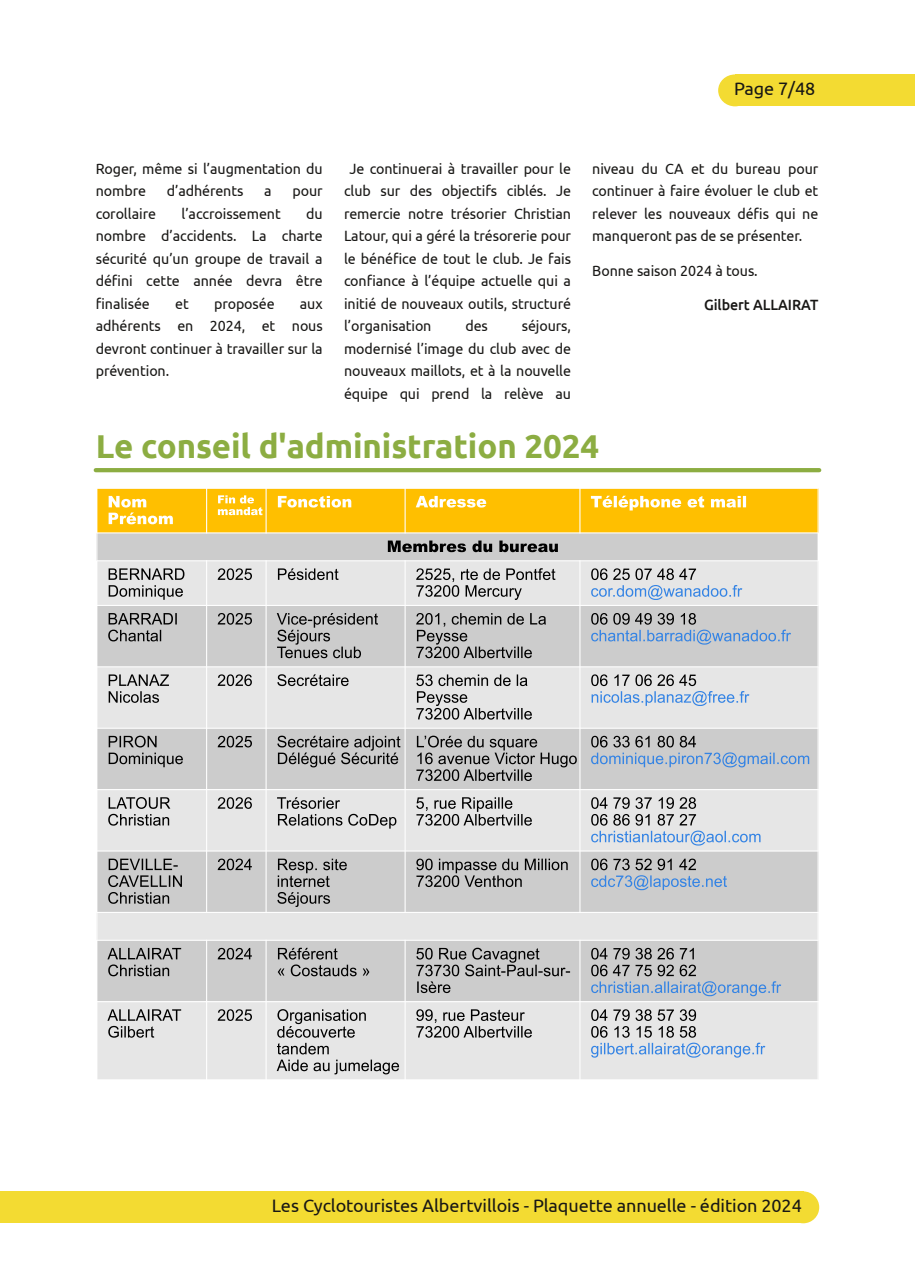
<style>
.page{position:relative;width:915px;height:1285px;background:#fff}
.page>*{position:absolute;margin:0;border:0;box-sizing:border-box;transform-origin:0 0}
.t1{font:700 33px "Ubuntu";letter-spacing:-.005em;color:#8cad42}
.t2{font:18px "Ubuntu";letter-spacing:-.005em;color:#181715}
.t3{font:14.85px/22.5px "Ubuntu";letter-spacing:-.005em;color:#181715;text-align:justify;scale:.96 1}
.t4{font:500 14.85px "Ubuntu";letter-spacing:-.005em;color:#181715;scale:.96 1}
</style>
<div class="page">
<div style="left:734px;top:74px;width:180px;height:32px;background:#f3db32"></div>
<div style="left:718px;top:74px;width:33px;height:32px;background:#f3db32;border-radius:50%"></div>
<div style="left:787px;top:1191px;width:32px;height:31px;background:#f3db32;border-radius:50%"></div>
<div style="left:0;top:1191px;width:803px;height:31px;background:#f3db32"></div>
<hr style="left:96px;top:468px;width:723px;height:4px;background:#8cad42">
<div style="left:97px;top:488px;width:109px;height:45px;background:#ffbf00"></div>
<svg style="left:109px;top:496px;width:64px;height:28px"></svg>
<div style="left:206px;top:488px;width:60px;height:45px;background:#ffbf00"></div>
<svg style="left:218px;top:495px;width:44px;height:20px"></svg>
<div style="left:266px;top:488px;width:139px;height:45px;background:#ffbf00"></div>
<svg style="left:278px;top:496px;width:73px;height:11px"></svg>
<div style="left:405px;top:488px;width:174px;height:45px;background:#ffbf00"></div>
<svg style="left:416px;top:496px;width:70px;height:11px"></svg>
<div style="left:579px;top:488px;width:238px;height:45px;background:#ffbf00"></div>
<svg style="left:590px;top:495px;width:155px;height:15px"></svg>
<div style="left:97px;top:533px;width:720px;height:27px;background:#ccc"></div>
<svg style="left:387px;top:540px;width:170px;height:12px"></svg>
<div style="left:97px;top:560px;width:109px;height:45px;background:#e6e6e6"></div>
<svg style="left:109px;top:568px;width:75px;height:11px"></svg>
<svg style="left:109px;top:585px;width:74px;height:14px"></svg>
<div style="left:206px;top:560px;width:60px;height:45px;background:#e6e6e6"></div>
<svg style="left:217px;top:568px;width:35px;height:12px"></svg>
<div style="left:266px;top:560px;width:139px;height:45px;background:#e6e6e6"></div>
<svg style="left:278px;top:568px;width:60px;height:12px"></svg>
<div style="left:405px;top:560px;width:174px;height:45px;background:#e6e6e6"></div>
<svg style="left:416px;top:568px;width:139px;height:32px"></svg>
<div style="left:579px;top:560px;width:238px;height:45px;background:#e6e6e6"></div>
<svg style="left:591px;top:568px;width:151px;height:32px"></svg>
<div style="left:97px;top:605px;width:109px;height:61px;background:#ccc"></div>
<svg style="left:108px;top:613px;width:69px;height:28px"></svg>
<div style="left:206px;top:605px;width:60px;height:61px;background:#ccc"></div>
<svg style="left:217px;top:613px;width:35px;height:11px"></svg>
<div style="left:266px;top:605px;width:139px;height:61px;background:#ccc"></div>
<svg style="left:277px;top:613px;width:101px;height:45px"></svg>
<div style="left:405px;top:605px;width:174px;height:61px;background:#ccc"></div>
<svg style="left:416px;top:613px;width:130px;height:45px"></svg>
<div style="left:579px;top:605px;width:238px;height:61px;background:#ccc"></div>
<svg style="left:591px;top:613px;width:199px;height:31px"></svg>
<div style="left:97px;top:666px;width:109px;height:62px;background:#e6e6e6"></div>
<svg style="left:109px;top:674px;width:60px;height:11px"></svg>
<svg style="left:109px;top:691px;width:50px;height:11px"></svg>
<div style="left:206px;top:666px;width:60px;height:62px;background:#e6e6e6"></div>
<svg style="left:217px;top:674px;width:35px;height:12px"></svg>
<div style="left:266px;top:666px;width:139px;height:62px;background:#e6e6e6"></div>
<svg style="left:277px;top:674px;width:71px;height:12px"></svg>
<div style="left:405px;top:666px;width:174px;height:62px;background:#e6e6e6"></div>
<svg style="left:416px;top:674px;width:115px;height:45px"></svg>
<div style="left:579px;top:666px;width:238px;height:62px;background:#e6e6e6"></div>
<svg style="left:591px;top:674px;width:158px;height:32px"></svg>
<div style="left:97px;top:728px;width:109px;height:61px;background:#ccc"></div>
<svg style="left:109px;top:735px;width:74px;height:32px"></svg>
<div style="left:206px;top:728px;width:60px;height:61px;background:#ccc"></div>
<svg style="left:217px;top:735px;width:35px;height:12px"></svg>
<div style="left:266px;top:728px;width:139px;height:61px;background:#ccc"></div>
<svg style="left:277px;top:735px;width:123px;height:32px"></svg>
<div style="left:405px;top:728px;width:174px;height:61px;background:#ccc"></div>
<svg style="left:416px;top:735px;width:160px;height:45px"></svg>
<div style="left:579px;top:728px;width:238px;height:61px;background:#ccc"></div>
<svg style="left:591px;top:735px;width:218px;height:32px"></svg>
<div style="left:97px;top:789px;width:109px;height:61px;background:#e6e6e6"></div>
<svg style="left:108px;top:797px;width:62px;height:28px"></svg>
<div style="left:206px;top:789px;width:60px;height:61px;background:#e6e6e6"></div>
<svg style="left:217px;top:797px;width:35px;height:11px"></svg>
<div style="left:266px;top:789px;width:139px;height:61px;background:#e6e6e6"></div>
<svg style="left:277px;top:797px;width:119px;height:31px"></svg>
<div style="left:405px;top:789px;width:174px;height:61px;background:#e6e6e6"></div>
<svg style="left:416px;top:797px;width:115px;height:28px"></svg>
<div style="left:579px;top:789px;width:238px;height:61px;background:#e6e6e6"></div>
<svg style="left:591px;top:797px;width:169px;height:48px"></svg>
<div style="left:97px;top:850px;width:109px;height:62px;background:#ccc"></div>
<svg style="left:109px;top:858px;width:69px;height:11px"></svg>
<svg style="left:108px;top:875px;width:74px;height:28px"></svg>
<div style="left:206px;top:850px;width:60px;height:62px;background:#ccc"></div>
<svg style="left:217px;top:858px;width:35px;height:12px"></svg>
<div style="left:266px;top:850px;width:139px;height:62px;background:#ccc"></div>
<svg style="left:277px;top:858px;width:70px;height:48px"></svg>
<div style="left:405px;top:850px;width:174px;height:62px;background:#ccc"></div>
<svg style="left:416px;top:858px;width:151px;height:28px"></svg>
<div style="left:579px;top:850px;width:238px;height:62px;background:#ccc"></div>
<svg style="left:591px;top:858px;width:135px;height:32px"></svg>
<div style="left:97px;top:912px;width:720px;height:28px;background:#e6e6e6"></div>
<div style="left:97px;top:940px;width:109px;height:61px;background:#ccc"></div>
<svg style="left:107px;top:947px;width:74px;height:29px"></svg>
<div style="left:206px;top:940px;width:60px;height:61px;background:#ccc"></div>
<svg style="left:217px;top:947px;width:35px;height:12px"></svg>
<div style="left:266px;top:940px;width:139px;height:61px;background:#ccc"></div>
<svg style="left:277px;top:947px;width:92px;height:29px"></svg>
<div style="left:405px;top:940px;width:174px;height:61px;background:#ccc"></div>
<svg style="left:416px;top:947px;width:154px;height:45px"></svg>
<div style="left:579px;top:940px;width:238px;height:61px;background:#ccc"></div>
<svg style="left:591px;top:947px;width:190px;height:49px"></svg>
<div style="left:97px;top:1001px;width:109px;height:78px;background:#e6e6e6"></div>
<svg style="left:107px;top:1009px;width:74px;height:28px"></svg>
<div style="left:206px;top:1001px;width:60px;height:78px;background:#e6e6e6"></div>
<svg style="left:217px;top:1009px;width:35px;height:11px"></svg>
<div style="left:266px;top:1001px;width:139px;height:78px;background:#e6e6e6"></div>
<svg style="left:276px;top:1009px;width:123px;height:65px"></svg>
<div style="left:405px;top:1001px;width:174px;height:78px;background:#e6e6e6"></div>
<svg style="left:416px;top:1009px;width:115px;height:28px"></svg>
<div style="left:579px;top:1001px;width:238px;height:78px;background:#e6e6e6"></div>
<svg style="left:591px;top:1009px;width:174px;height:48px"></svg>
<hr style="left:96px;top:487px;width:722px;height:2px;background:#fff">
<hr style="left:206px;top:487px;width:1px;height:46px;background:#fff">
<hr style="left:265px;top:487px;width:1px;height:46px;background:#fff">
<hr style="left:404px;top:487px;width:1px;height:46px;background:#fff">
<hr style="left:579px;top:487px;width:1px;height:46px;background:#fff">
<hr style="left:96px;top:532px;width:722px;height:1px;background:#fff">
<hr style="left:96px;top:560px;width:722px;height:1px;background:#fff">
<hr style="left:206px;top:560px;width:1px;height:352px;background:#fff">
<hr style="left:265px;top:560px;width:1px;height:352px;background:#fff">
<hr style="left:404px;top:560px;width:1px;height:352px;background:#fff">
<hr style="left:579px;top:560px;width:1px;height:352px;background:#fff">
<hr style="left:96px;top:604px;width:722px;height:2px;background:#fff">
<hr style="left:96px;top:666px;width:722px;height:1px;background:#fff">
<hr style="left:96px;top:727px;width:722px;height:1px;background:#fff">
<hr style="left:96px;top:789px;width:722px;height:1px;background:#fff">
<hr style="left:96px;top:850px;width:722px;height:1px;background:#fff">
<hr style="left:96px;top:911px;width:722px;height:1px;background:#fff">
<hr style="left:96px;top:939px;width:722px;height:1px;background:#fff">
<hr style="left:206px;top:939px;width:1px;height:141px;background:#fff">
<hr style="left:265px;top:939px;width:1px;height:141px;background:#fff">
<hr style="left:404px;top:939px;width:1px;height:141px;background:#fff">
<hr style="left:579px;top:939px;width:1px;height:141px;background:#fff">
<hr style="left:96px;top:1000px;width:722px;height:2px;background:#fff">
<p class="t2" style="left:733px;top:78px;width:83px">Page 7/48</p>
<p class="t3" style="left:96px;top:157px;width:238px">Roger, même si l’augmentation du nombre</p>
<p class="t3" style="left:167px;top:179px;width:81px">d’adhérents</p>
<p class="t3" style="left:264px;top:179px;width:9px">a</p>
<p class="t3" style="left:292px;top:179px;width:33px">pour</p>
<p class="t3" style="left:96px;top:202px;width:238px;text-indent:210px">du nombre d’accidents. La charte sécurité qu’un groupe de travail a défini cette année devra être finalisée</p>
<p class="t3" style="left:96px;top:202px;width:64px">corollaire</p>
<p class="t3" style="left:181px;top:202px;width:105px">l’accroissement</p>
<p class="t3" style="left:175px;top:292px;width:16px">et</p>
<p class="t3" style="left:214px;top:292px;width:65px">proposée</p>
<p class="t3" style="left:96px;top:292px;width:238px;text-indent:204px">aux adhérents en 2024, et nous devront continuer à travailler sur la prévention.</p>
<p class="t3" style="left:344px;top:157px;width:238px;text-indent:6px">Je continuerai à travailler pour le club sur des objectifs ciblés. Je remercie notre trésorier Christian Latour, qui a géré la trésorerie pour le bénéfice de tout le club. Je fais confiance à l’équipe actuelle qui a initié de nouveaux outils, structuré l’organisation</p>
<p class="t3" style="left:344px;top:314px;width:238px;text-indent:178px">séjours, modernisé l’image du club avec de nouveaux maillots, et à la nouvelle équipe qui prend la relève au</p>
<p class="t3" style="left:465px;top:314px;width:25px">des</p>
<p class="t3" style="left:592px;top:157px;width:237px">niveau du CA et du bureau pour continuer à faire évoluer le club et relever les nouveaux défis qui ne manqueront pas de se présenter.</p>
<p class="t3" style="left:592px;top:259px;width:174px">Bonne saison 2024 à tous.</p>
<p class="t4" style="left:703px;top:296px;width:121px">Gilbert ALLAIRAT</p>
<h1 class="t1" style="left:96px;top:426px;width:504px">Le conseil d'administration 2024</h1>
<p class="t2" style="left:272px;top:1194px;width:531px">Les Cyclotouristes Albertvillois - Plaquette annuelle - édition 2024</p>
</div>
